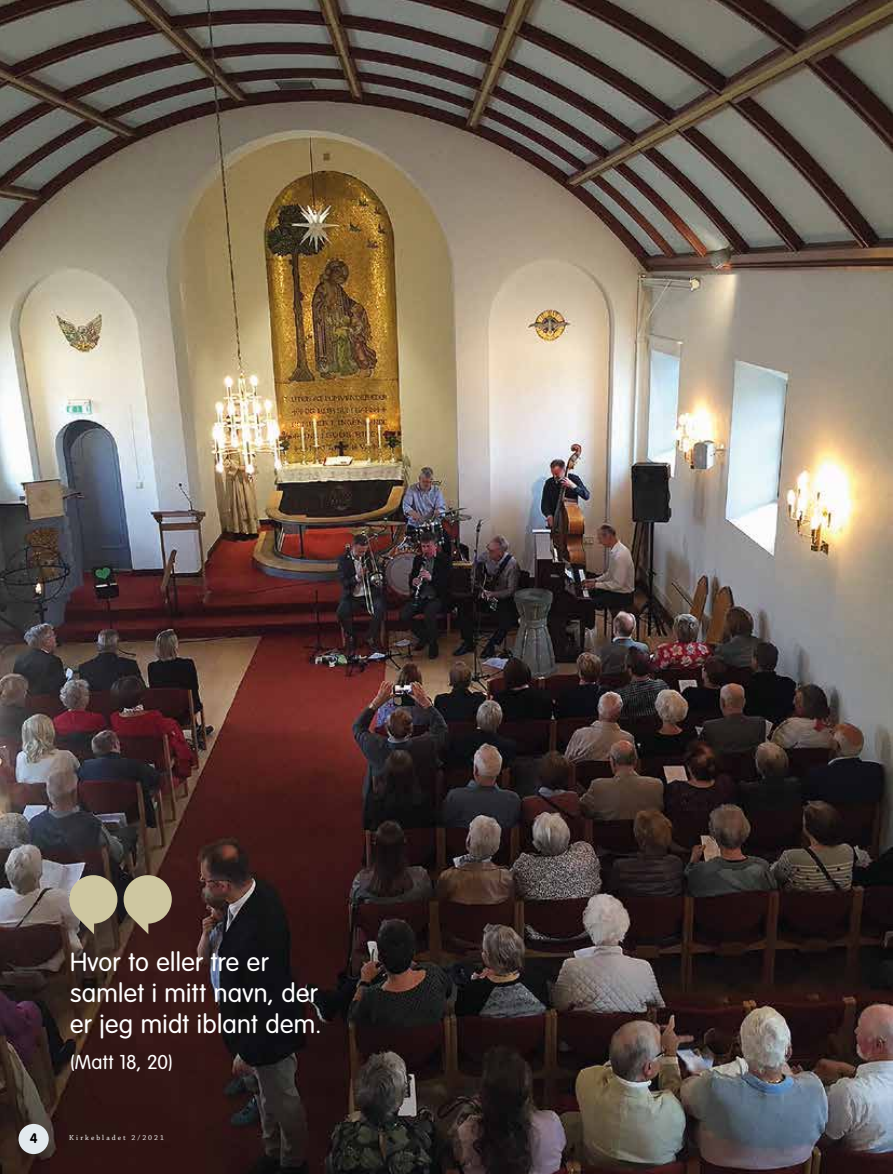
<style>
.page{position:relative;width:893px;height:1174px;background:#fff}
.page>*{position:absolute;margin:0;border:0;box-sizing:border-box;transform-origin:0 0}
.t1{font:300 25.8px/30.9px "VAG Rounded";letter-spacing:.01em;color:#fff}
.t2{font:300 19.8px "VAG Rounded";letter-spacing:.01em;color:#fff}
.t3{font:700 13.5px "VAG Rounded";color:#000}
.t4{font:7.5px "Chaparral Pro";letter-spacing:.27em;color:#fff}
</style>
<div class="page">
<img style="left:0;top:0;width:893px;height:1174px">
<svg style="left:69px;top:875px;width:48px;height:59px;background:#a39b82"></svg>
<svg style="left:124px;top:875px;width:48px;height:59px;background:#9c8f75"></svg>
<div style="left:19px;top:1123px;width:30px;height:31px;background:#e3eaee;border-radius:50%"></div>
<p class="t1" style="left:70px;top:946px;width:253px">Hvor to eller tre er samlet i mitt navn, der er jeg midt iblant dem.</p>
<p class="t2" style="left:70px;top:1051px;width:104px">(Matt 18, 20)</p>
<p class="t3" style="left:30px;top:1130px;width:9px">4</p>
<p class="t4" style="left:69px;top:1133px;width:96px">Kirkebladet 2/2021</p>
</div>
